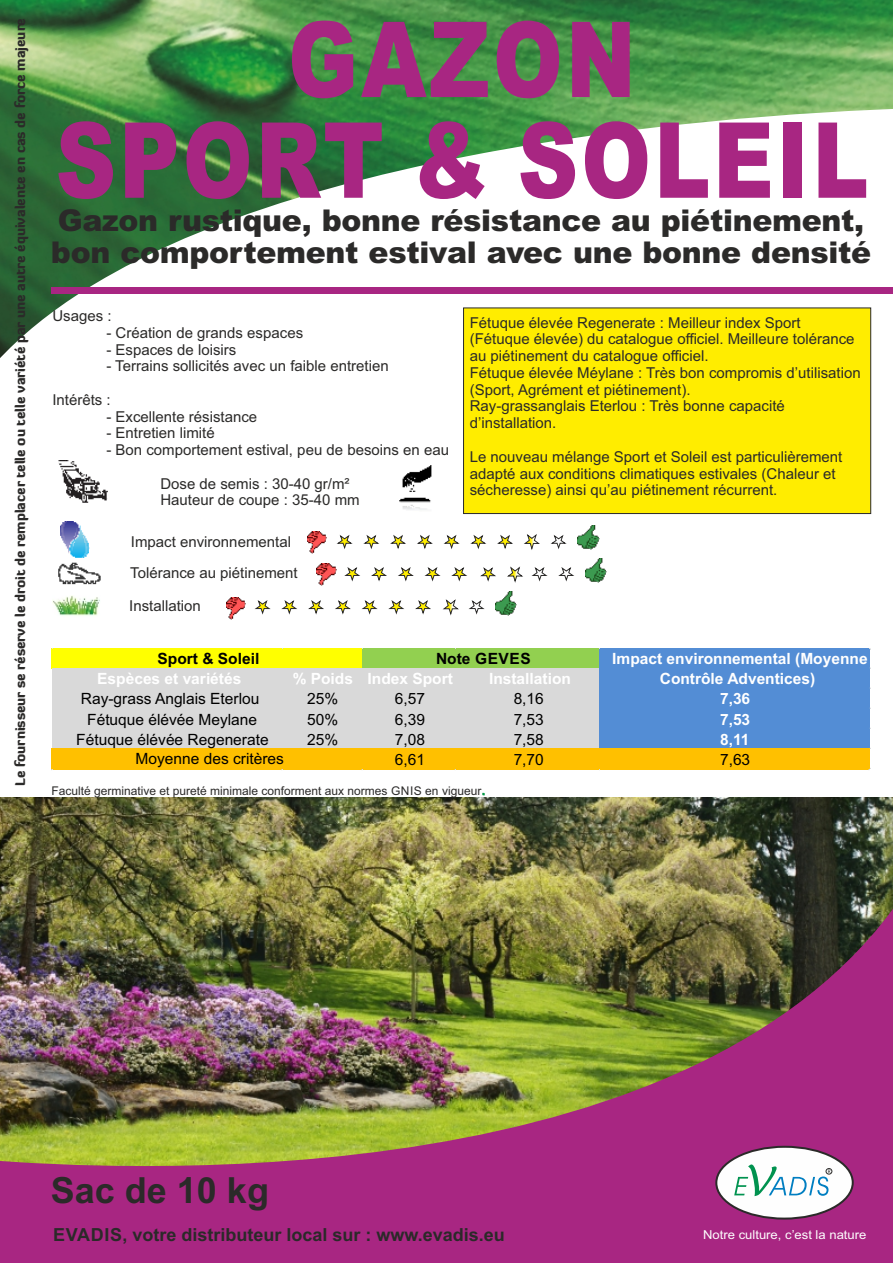
<style>
.page{position:relative;width:893px;height:1263px;background:#fff}
.page>*{position:absolute;margin:0;border:0;box-sizing:border-box;transform-origin:0 0}
.t1{font:900 105px/100.6px "Arial";letter-spacing:.035em;color:#a82682;text-align:center;scale:.8 1}
.t2{font:700 36px "Arial";color:#2b2a29}
.t3{font:900 30px/31.8px "Arial";letter-spacing:-.01em;color:#2b2a29}
.t4{font:700 18px "Arial";color:#2b2a29}
.t5{font:15.45px "Arial";color:#000}
.t6{font:700 15.45px/20.1px "Arial";color:#fff;text-align:center}
.t7{font:700 15.45px "Arial";color:#000}
.t8{font:700 15.45px "Arial";letter-spacing:.035em;color:#000}
.t9{font:15px/16.8px "Arial";color:#2b2a29}
.t10{font:900 13.5px "Diavlo";color:#2b2a29}
.t11{font:12.3px "Arial";color:#fefefe;scale:1.06 1}
.t12{font:12px "Arial";color:#2b2a29}
</style>
<div class="page">
<img style="left:0;top:797px;width:893px;height:85px">
<img style="left:0;top:0;width:893px;height:383px">
<img style="left:0;top:882px;width:893px;height:381px">
<div style="left:51px;top:288px;width:842px;height:6px;background:#a82682"></div>
<div style="left:716px;top:1147px;width:137px;height:71px;background:#fefefe;border-radius:50%"></div>
<div style="left:715px;top:1146px;width:139px;height:73px;border:2px solid #2b2a29;border-radius:50%"></div>
<svg style="left:734px;top:1164px;width:98px;height:32px"></svg>
<img style="left:58px;top:461px;width:50px;height:42px">
<img style="left:399px;top:465px;width:33px;height:45px">
<svg style="left:337px;top:535px;width:15px;height:14px"></svg>
<svg style="left:444px;top:535px;width:15px;height:14px"></svg>
<svg style="left:417px;top:535px;width:15px;height:14px"></svg>
<svg style="left:391px;top:535px;width:15px;height:14px"></svg>
<svg style="left:364px;top:535px;width:15px;height:14px"></svg>
<svg style="left:551px;top:535px;width:15px;height:14px"></svg>
<svg style="left:498px;top:535px;width:15px;height:14px"></svg>
<svg style="left:471px;top:535px;width:15px;height:14px"></svg>
<svg style="left:524px;top:534px;width:15px;height:15px"></svg>
<img style="left:60px;top:521px;width:30px;height:37px">
<img style="left:307px;top:532px;width:20px;height:22px">
<img style="left:578px;top:526px;width:21px;height:24px">
<img style="left:58px;top:562px;width:43px;height:23px">
<svg style="left:345px;top:567px;width:15px;height:15px"></svg>
<svg style="left:452px;top:567px;width:15px;height:15px"></svg>
<svg style="left:425px;top:567px;width:15px;height:15px"></svg>
<svg style="left:398px;top:567px;width:15px;height:15px"></svg>
<svg style="left:372px;top:567px;width:14px;height:15px"></svg>
<svg style="left:559px;top:567px;width:15px;height:15px"></svg>
<svg style="left:532px;top:567px;width:15px;height:15px"></svg>
<svg style="left:481px;top:568px;width:15px;height:14px"></svg>
<svg style="left:507px;top:567px;width:16px;height:14px"></svg>
<img style="left:585px;top:559px;width:22px;height:23px">
<img style="left:317px;top:564px;width:20px;height:22px">
<img style="left:52px;top:596px;width:48px;height:20px">
<svg style="left:255px;top:600px;width:15px;height:15px"></svg>
<svg style="left:362px;top:600px;width:15px;height:15px"></svg>
<svg style="left:335px;top:600px;width:15px;height:15px"></svg>
<svg style="left:309px;top:600px;width:15px;height:15px"></svg>
<svg style="left:282px;top:600px;width:15px;height:15px"></svg>
<svg style="left:469px;top:600px;width:15px;height:15px"></svg>
<svg style="left:416px;top:600px;width:15px;height:15px"></svg>
<svg style="left:389px;top:600px;width:15px;height:15px"></svg>
<svg style="left:443px;top:600px;width:15px;height:14px"></svg>
<img style="left:495px;top:592px;width:22px;height:23px">
<img style="left:226px;top:597px;width:20px;height:22px">
<div style="left:463px;top:308px;width:408px;height:206px;background:#ffed00"></div>
<div style="left:52px;top:649px;width:311px;height:20px;background:#ff0"></div>
<div style="left:362px;top:649px;width:238px;height:20px;background:#92d050"></div>
<div style="left:599px;top:649px;width:271px;height:20px;background:#538dd5"></div>
<div style="left:52px;top:668px;width:548px;height:81px;background:#d9d9d9"></div>
<div style="left:599px;top:668px;width:271px;height:81px;background:#538dd5"></div>
<div style="left:52px;top:748px;width:818px;height:21px;background:#ffc000"></div>
<p class="t10" style="left:15px;top:786px;width:769px;rotate:-90deg">Le fournisseur se réserve le droit de remplacer telle ou telle variété par une autre équivalente en cas de force majeure</p>
<h1 class="t1" style="left:56px;top:20px;width:1018px">GAZON<br>SPORT &amp; SOLEIL</h1>
<h3 class="t3" style="left:51px;top:208px;width:822px">Gazon rustique, bonne résistance au piétinement, bon comportement estival avec une bonne densité</h3>
<p class="t9" style="left:52px;top:309px;width:61px">Usages :</p>
<p class="t9" style="left:106px;top:326px;width:198px">- Création de grands espaces</p>
<p class="t9" style="left:106px;top:342px;width:132px">- Espaces de loisirs</p>
<p class="t9" style="left:106px;top:359px;width:284px">- Terrains sollicités avec un faible entretien</p>
<p class="t9" style="left:52px;top:393px;width:60px">Intérêts :</p>
<p class="t9" style="left:106px;top:409px;width:152px">- Excellente résistance</p>
<p class="t9" style="left:106px;top:426px;width:110px">- Entretien limité</p>
<p class="t9" style="left:106px;top:443px;width:344px">- Bon comportement estival, peu de besoins en eau</p>
<p class="t9" style="left:160px;top:476px;width:201px">Dose de semis : 30-40 gr/m²<br>Hauteur de coupe : 35-40 mm</p>
<p class="t9" style="left:130px;top:528px;width:169px;line-height:30.9px">Impact environnemental<br>Tolérance au piétinement</p>
<p class="t9" style="left:129px;top:598px;width:73px">Installation</p>
<p class="t9" style="left:470px;top:315px;width:393px">Fétuque élevée Regenerate : Meilleur index Sport (Fétuque élevée) du catalogue officiel. Meilleure tolérance au piétinement du catalogue officiel.<br>Fétuque élevée Méylane : Très bon compromis d’utilisation (Sport, Agrément et piétinement).<br>Ray-grassanglais Eterlou : Très bonne capacité d’installation.</p>
<p class="t9" style="left:470px;top:449px;width:374px">Le nouveau mélange Sport et Soleil est particulièrement adapté aux conditions climatiques estivales (Chaleur et sécheresse) ainsi qu’au piétinement récurrent.</p>
<p class="t7" style="left:158px;top:653px;width:103px">Sport &amp; Soleil</p>
<p class="t8" style="left:436px;top:653px;width:96px">Note GEVES</p>
<p class="t6" style="left:612px;top:650px;width:257px">Impact environnemental (Moyenne<br>Contrôle Adventices)</p>
<p class="t6" style="left:97px;top:670px;width:146px">Espèces et variétés</p>
<p class="t6" style="left:293px;top:670px;width:162px">% Poids Index Sport</p>
<p class="t6" style="left:489px;top:670px;width:83px">Installation</p>
<p class="t5" style="left:81px;top:693px;width:180px">Ray-grass Anglais Eterlou</p>
<p class="t5" style="left:307px;top:693px;width:33px">25%</p>
<p class="t5" style="left:395px;top:693px;width:32px">6,57</p>
<p class="t5" style="left:514px;top:693px;width:32px">8,16</p>
<p class="t6" style="left:720px;top:690px;width:32px">7,36</p>
<p class="t5" style="left:87px;top:713px;width:171px">Fétuque élévée Meylane</p>
<p class="t5" style="left:307px;top:713px;width:33px">50%</p>
<p class="t5" style="left:395px;top:713px;width:32px">6,39</p>
<p class="t5" style="left:514px;top:713px;width:32px">7,53</p>
<p class="t6" style="left:720px;top:710px;width:32px">7,53</p>
<p class="t5" style="left:76px;top:733px;width:194px">Fétuque élévée Regenerate</p>
<p class="t5" style="left:307px;top:733px;width:33px">25%</p>
<p class="t5" style="left:395px;top:733px;width:32px">7,08</p>
<p class="t5" style="left:514px;top:733px;width:32px">7,58</p>
<p class="t6" style="left:720px;top:730px;width:31px">8,11</p>
<p class="t5" style="left:136px;top:752px;width:150px">Moyenne des critères</p>
<p class="t5" style="left:395px;top:753px;width:32px">6,61</p>
<p class="t5" style="left:514px;top:753px;width:32px">7,70</p>
<p class="t5" style="left:720px;top:753px;width:32px">7,63</p>
<p class="t12" style="left:51px;top:787px;width:431px">Faculté germinative et pureté minimale conforment aux normes GNIS en vigueur</p>
<h2 class="t2" style="left:51px;top:1177px;width:220px">Sac de 10 kg</h2>
<p class="t4" style="left:53px;top:1227px;width:453px">EVADIS, votre distributeur local sur : www.evadis.eu</p>
<p class="t11" style="left:703px;top:1230px;width:156px">Notre culture, c’est la nature</p>
</div>
